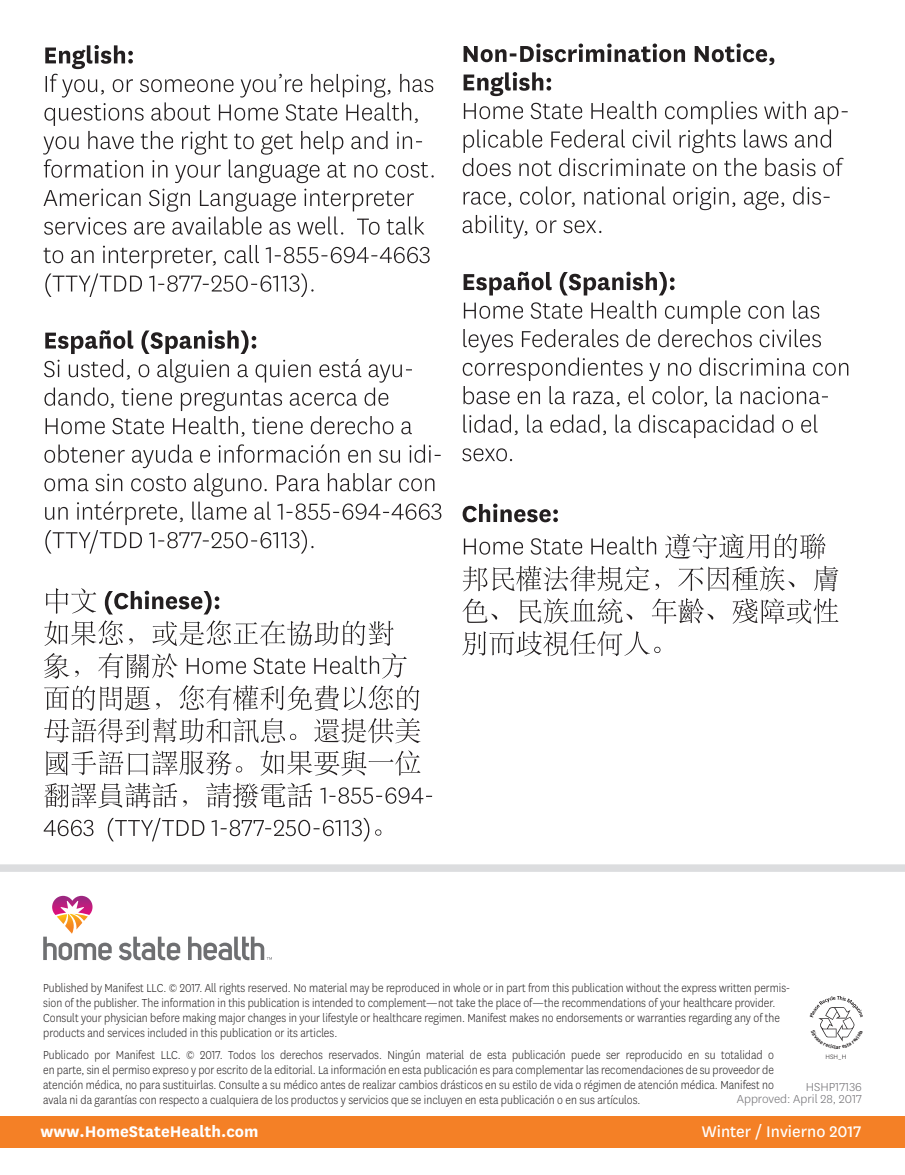
<style>
.page{position:relative;width:905px;height:1175px;background:#fff}
.page>*{position:absolute;margin:0;border:0;box-sizing:border-box;transform-origin:0 0}
.t1{font:700 18px "Centene Sans";color:#fff}
.t2{font:18px "Centene Sans";color:#fff}
.t3{font:300 13.5px/15px "Centene Sans";color:#231f20;scale:.89 1}
.t4{font:300 13.5px "Centene Sans";color:#717074}
.t5{font:300 7.5px "Centene Sans";color:#231f20}
</style>
<div class="page">
<svg style="left:462px;top:631px;width:198px;height:25px"></svg>
<svg style="left:462px;top:598px;width:376px;height:26px"></svg>
<svg style="left:463px;top:565px;width:375px;height:26px"></svg>
<svg style="left:464px;top:533px;width:361px;height:26px"></svg>
<svg style="left:462px;top:503px;width:96px;height:19px"></svg>
<svg style="left:462px;top:448px;width:50px;height:13px"></svg>
<svg style="left:463px;top:414px;width:354px;height:24px"></svg>
<svg style="left:462px;top:272px;width:386px;height:134px"></svg>
<svg style="left:462px;top:186px;width:367px;height:53px"></svg>
<svg style="left:462px;top:72px;width:385px;height:104px"></svg>
<svg style="left:463px;top:44px;width:311px;height:21px"></svg>
<svg style="left:44px;top:818px;width:337px;height:23px"></svg>
<svg style="left:44px;top:782px;width:388px;height:26px"></svg>
<svg style="left:46px;top:750px;width:374px;height:25px"></svg>
<svg style="left:44px;top:718px;width:376px;height:25px"></svg>
<svg style="left:44px;top:685px;width:375px;height:26px"></svg>
<svg style="left:44px;top:653px;width:363px;height:26px"></svg>
<svg style="left:44px;top:620px;width:349px;height:26px"></svg>
<svg style="left:46px;top:588px;width:173px;height:26px"></svg>
<svg style="left:44px;top:444px;width:397px;height:109px"></svg>
<svg style="left:44px;top:330px;width:368px;height:106px"></svg>
<svg style="left:44px;top:245px;width:385px;height:52px"></svg>
<svg style="left:43px;top:189px;width:381px;height:46px"></svg>
<svg style="left:43px;top:45px;width:391px;height:138px"></svg>
<svg style="left:43px;top:895px;width:69px;height:65px"></svg>
<svg style="left:119px;top:936px;width:61px;height:24px"></svg>
<svg style="left:188px;top:936px;width:84px;height:24px"></svg>
<div style="left:0;top:864px;width:905px;height:8px;background:#dcdddf"></div>
<div style="left:0;top:1116px;width:905px;height:31px;background:#f48026"></div>
<svg style="left:809px;top:996px;width:53px;height:46px"></svg>
<p class="t3" style="left:43px;top:980px;width:841px">Published by Manifest LLC. © 2017. All rights reserved. No material may be reproduced in whole or in part from this publication without the express written permis&shy;sion of the publisher. The information in this publication is intended to complement—not take the place of—the recommendations of your healthcare provider.<br>Consult your physician before making major changes in your lifestyle or healthcare regimen. Manifest makes no endorsements or warranties regarding any of the products and services included in this publication or its articles.</p>
<p class="t3" style="left:43px;top:1046px;width:822px;text-align:justify">Publicado por Manifest LLC. © 2017. Todos los derechos reservados. Ningún material de esta publicación puede ser reproducido en su totalidad o en parte, sin el permiso expreso y por escrito de la editorial. La información en esta publicación es para complementar las recomendaciones de su proveedor de atención médica, no para sustituirlas. Consulte a su médico antes de realizar cambios drásticos en su estilo de vida o régimen de atención médica. Manifest no avala ni da garantías con respecto a cualquiera de los productos y servicios que se incluyen en esta publicación o en sus artículos.</p>
<p class="t5" style="left:825px;top:1051px;width:22px">HSH_H</p>
<p class="t4" style="left:805px;top:1078px;width:57px">HSHP17136</p>
<p class="t4" style="left:736px;top:1090px;width:126px">Approved: April 28, 2017</p>
<p class="t1" style="left:41px;top:1118px;width:219px">www.HomeStateHealth.com</p>
<p class="t2" style="left:702px;top:1119px;width:161px">Winter / Invierno 2017</p>
</div>
